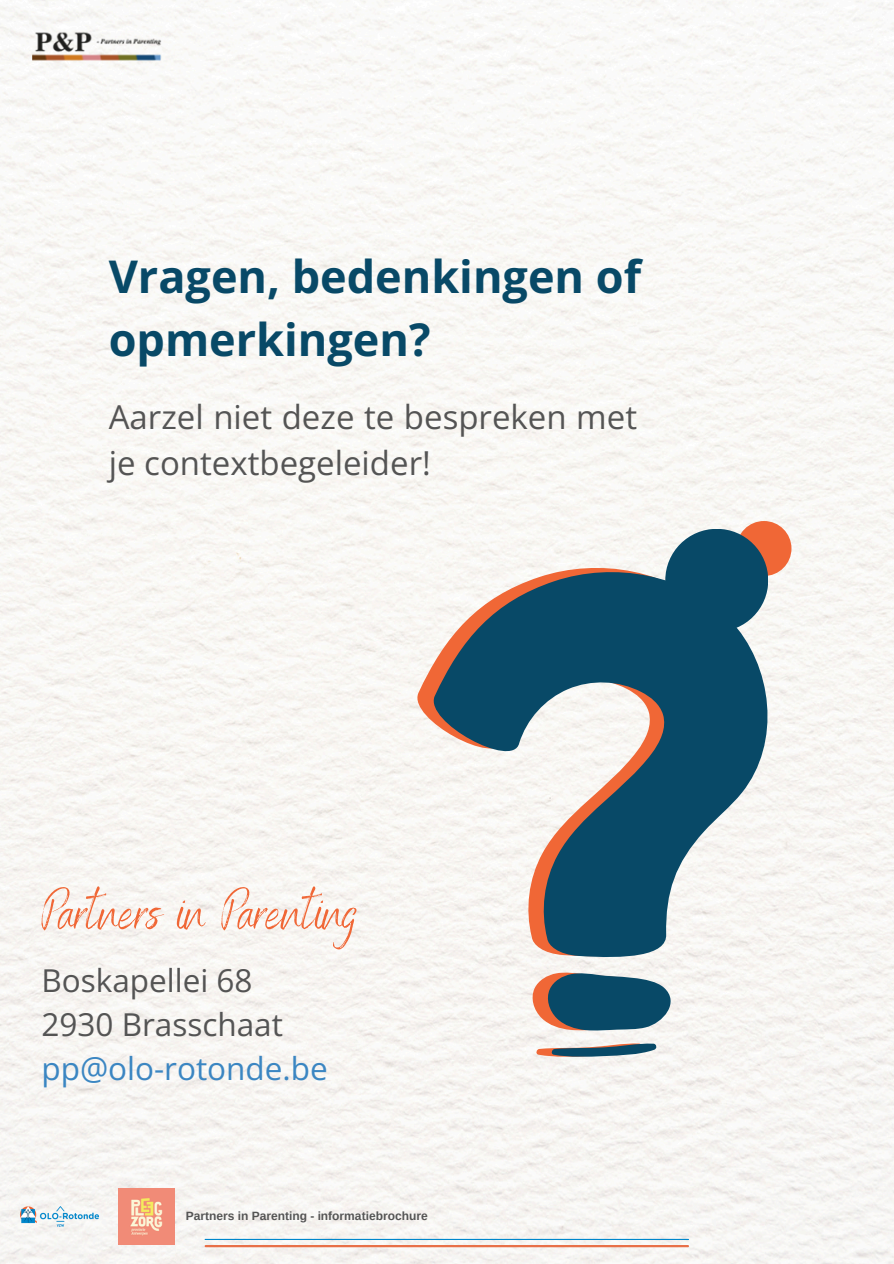
<style>
.page{position:relative;width:894px;height:1264px;background:#fff}
.page>*{position:absolute;margin:0;border:0;box-sizing:border-box;transform-origin:0 0}
.t1{font:55.5px "Benedict";color:#f06736}
.t2{font:700 45px/63px "Open Sans";color:#084967}
.t3{font:33px/46.2px "Open Sans";color:#545454}
.t4{font:31.5px/43.8px "Open Sans";color:#545454}
.t5{font:700 12px "Arimo";color:#545454}
.s1{color:#3b86c2}
</style>
<div class="page">
<img style="left:0;top:0;width:893px;height:1263px">
<hr style="left:206px;top:1244px;width:481px;height:3px;background:#e87048">
<hr style="left:205px;top:1238px;width:483px;height:1px;background:#0087cc">
<img style="left:119px;top:1188px;width:56px;height:56px">
<img style="left:17px;top:1203px;width:85px;height:26px">
<div style="left:407px;top:557px;width:263px;height:401px;background:#f9f6f3"></div>
<svg style="left:424px;top:561px;width:356px;height:398px"></svg>
<svg style="left:530px;top:971px;width:150px;height:86px"></svg>
<img style="left:33px;top:22px;width:128px;height:49px">
<div style="left:736px;top:521px;width:55px;height:55px;background:#f06736;border-radius:50%"></div>
<div style="left:665px;top:529px;width:103px;height:102px;background:#084967;border-radius:50%"></div>
<h1 class="t2" style="left:109px;top:244px;width:533px">Vragen, bedenkingen of opmerkingen?</h1>
<h3 class="t3" style="left:109px;top:393px;width:529px">Aarzel niet deze te bespreken met je contextbegeleider!</h3>
<p class="t1" style="left:41px;top:876px;width:317px">Partners in Parenting</p>
<p class="t4" style="left:41px;top:957px;width:287px">Boskapellei 68<br>2930 Brasschaat <span class="s1">pp@olo-rotonde.be</span></p>
<p class="t5" style="left:186px;top:1209px;width:243px">Partners in Parenting - informatiebrochure</p>
</div>
